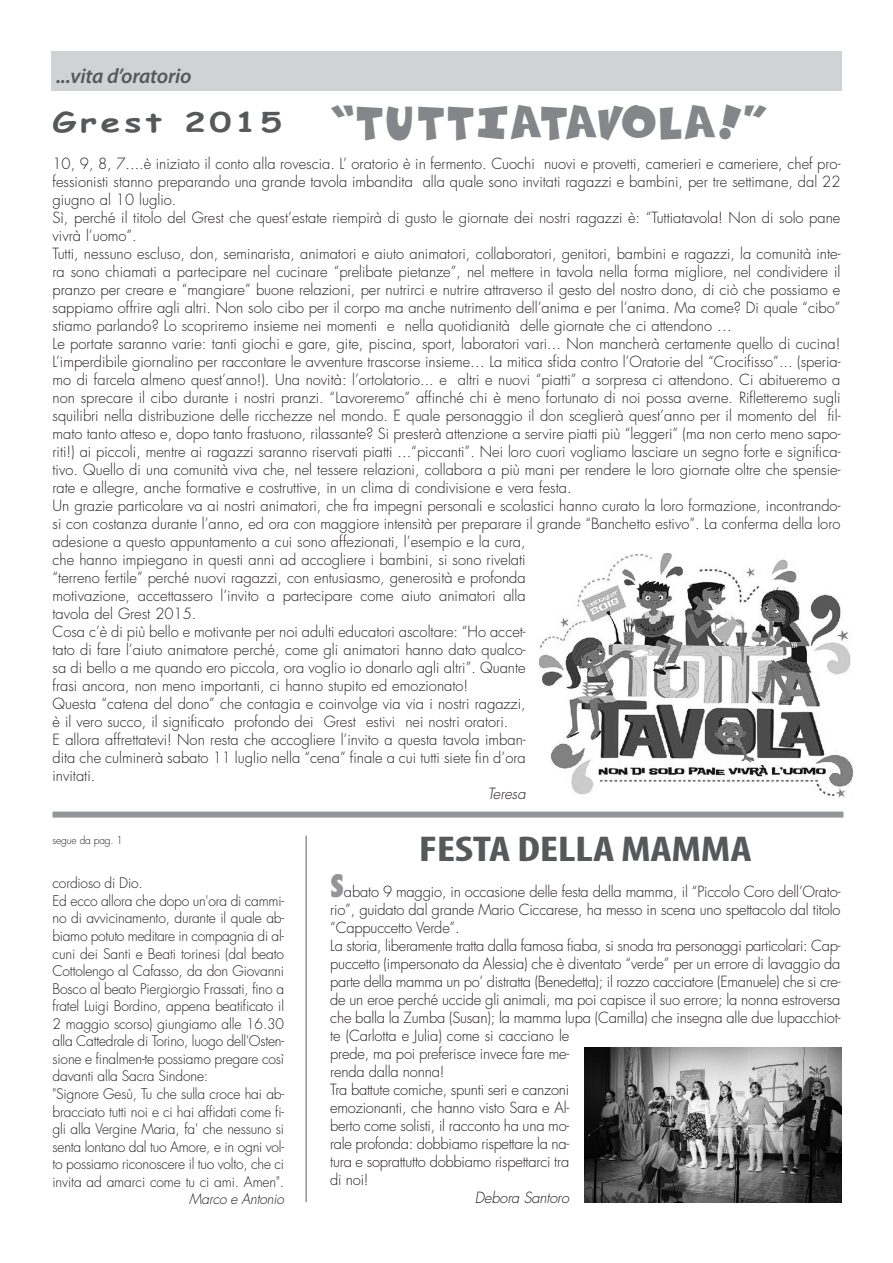
<style>
.page{position:relative;width:893px;height:1263px;background:#fff}
.page>*{position:absolute;margin:0;border:0;box-sizing:border-box;transform-origin:0 0}
.t1{font:800 45px "Comix";letter-spacing:.055em;color:#848689}
.t2{font:700 condensed 36px "Myriad Pro";letter-spacing:-.01em;color:#57585a;scale:1.3 1}
.t3{font:italic 600 21px "Myriad Pro";letter-spacing:-.01em;color:#57585a}
.t4{font:300 15px/18px "Futura";color:#231f20}
.t5{font:italic 300 15px "Futura";letter-spacing:-.015em;color:#231f20}
.t6{font:300 14.25px/17.5px "Futura";letter-spacing:-.015em;color:#231f20}
.t7{font:italic 300 14.25px "Futura";letter-spacing:-.015em;color:#231f20}
.t8{font:300 10.5px "Futura";letter-spacing:-.015em;color:#231f20}
.s1{font-family:"Comic Sans MS";font-weight:700;font-size:27px;color:#57585a}
.s2{font-weight:800;font-stretch:condensed;font-size:30px;color:#939598}
</style>
<div class="page">
<div style="left:51px;top:51px;width:791px;height:39px;background:#d1d2d4"></div>
<div style="left:53px;top:811px;width:790px;height:6px;background:#939598"></div>
<img style="left:584px;top:1048px;width:258px;height:154px">
<img style="left:539px;top:554px;width:314px;height:244px">
<hr style="left:305px;top:836px;width:2px;height:366px;background:#939598">
<h3 class="t3" style="left:56px;top:68px;width:137px">...vita d’oratorio</h3>
<h1 class="t1" style="left:53px;top:96px;width:716px"><span class="s1">Grest 2015</span> “TUTTIATAVOLA!”</h1>
<p class="t4" style="left:53px;top:156px;width:789px">10, 9, 8, 7....è iniziato il conto alla rovescia. L’ oratorio è in fermento. Cuochi nuovi e provetti, camerieri e cameriere, chef pro&shy;fessionisti stanno preparando una grande tavola imbandita alla quale sono invitati ragazzi e bambini, per tre settimane, dal 22 giugno al 10 luglio.<br>Sì, perché il titolo del Grest che quest’estate riempirà di gusto le giornate dei nostri ragazzi è: “Tuttiatavola! Non di solo pane vivrà l’uomo”.<br>Tutti, nessuno escluso, don, seminarista, animatori e aiuto animatori, collaboratori, genitori, bambini e ragazzi, la comunità inte&shy;ra sono chiamati a partecipare nel cucinare “prelibate pietanze”, nel mettere in tavola nella forma migliore, nel condividere il pranzo per creare e “mangiare” buone relazioni, per nutrirci e nutrire attraverso il gesto del nostro dono, di ciò che possiamo e sappiamo offrire agli altri. Non solo cibo per il corpo ma anche nutrimento dell’anima e per l’anima. Ma come? Di quale “cibo” stiamo parlando? Lo scopriremo insieme nei momenti e nella quotidianità delle giornate che ci attendono …<br>Le portate saranno varie: tanti giochi e gare, gite, piscina, sport, laboratori vari... Non mancherà certamente quello di cucina!<br>L’imperdibile giornalino per raccontare le avventure trascorse insieme… La mitica sfida contro l’Oratorie del “Crocifisso”... (speria&shy;mo di farcela almeno quest’anno!). Una novità: l’ortolatorio... e altri e nuovi “piatti” a sorpresa ci attendono. Ci abitueremo a non sprecare il cibo durante i nostri pranzi. “Lavoreremo” affinché chi è meno fortunato di noi possa averne. Rifletteremo sugli squilibri nella distribuzione delle ricchezze nel mondo. E quale personaggio il don sceglierà quest’anno per il momento del fil&shy;mato tanto atteso e, dopo tanto frastuono, rilassante? Si presterà attenzione a servire piatti più “leggeri” (ma non certo meno sapo&shy;riti!) ai piccoli, mentre ai ragazzi saranno riservati piatti ...“piccanti”. Nei loro cuori vogliamo lasciare un segno forte e significa&shy;tivo. Quello di una comunità viva che, nel tessere relazioni, collabora a più mani per rendere le loro giornate oltre che spensie&shy;rate e allegre, anche formative e costruttive, in un clima di condivisione e vera festa.<br>Un grazie particolare va ai nostri animatori, che fra impegni personali e scolastici hanno curato la loro formazione, incontrando&shy;si con costanza durante l’anno, ed ora con maggiore intensità per preparare il grande “Banchetto estivo”. La conferma della loro adesione a questo appuntamento a cui sono affezionati, l’esempio e la cura,<br>che hanno impiegano in questi anni ad accogliere i bambini, si sono rivelati<br>“terreno fertile” perché nuovi ragazzi, con entusiasmo, generosità e profonda<br>motivazione, accettassero l’invito a partecipare come aiuto animatori alla<br>tavola del Grest 2015.<br>Cosa c’è di più bello e motivante per noi adulti educatori ascoltare: “Ho accet-<br>tato di fare l’aiuto animatore perché, come gli animatori hanno dato qualco-<br>sa di bello a me quando ero piccola, ora voglio io donarlo agli altri”. Quante<br>frasi ancora, non meno importanti, ci hanno stupito ed emozionato!<br>Questa “catena del dono” che contagia e coinvolge via via i nostri ragazzi,<br>è il vero succo, il significato profondo dei Grest estivi nei nostri oratori.<br>E allora affrettatevi! Non resta che accogliere l’invito a questa tavola imban-<br>dita che culminerà sabato 11 luglio nella “cena” finale a cui tutti siete fin d’ora<br>invitati.</p>
<p class="t5" style="left:488px;top:787px;width:39px">Teresa</p>
<p class="t8" style="left:53px;top:835px;width:72px">segue da pag. 1</p>
<p class="t6" style="left:53px;top:875px;width:233px">cordioso di Dio.<br>Ed ecco allora che dopo un'ora di cammi&shy;no di avvicinamento, durante il quale ab&shy;biamo potuto meditare in compagnia di al&shy;cuni dei Santi e Beati torinesi (dal beato Cottolengo al Cafasso, da don Giovanni Bosco al beato Piergiorgio Frassati, fino a fratel Luigi Bordino, appena beatificato il 2 maggio scorso) giungiamo alle 16.30 alla Cattedrale di Torino, luogo dell'Osten&shy;sione e finalmen-te possiamo pregare così davanti alla Sacra Sindone:<br>"Signore Gesù, Tu che sulla croce hai ab&shy;bracciato tutti noi e ci hai affidati come fi&shy;gli alla Vergine Maria, fa' che nessuno si senta lontano dal tuo Amore, e in ogni vol&shy;to possiamo riconoscere il tuo volto, che ci invita ad amarci come tu ci ami. Amen".</p>
<p class="t7" style="left:189px;top:1192px;width:96px">Marco e Antonio</p>
<h2 class="t2" style="left:419px;top:836px;width:258px">FESTA DELLAMAMMA</h2>
<p class="t4" style="left:330px;top:884px;width:512px"><span class="s2">S</span>abato 9 maggio, in occasione delle festa della mamma, il “Piccolo Coro dell’Orato&shy;rio”, guidato dal grande Mario Ciccarese, ha messo in scena uno spettacolo dal titolo “Cappuccetto Verde”.<br>La storia, liberamente tratta dalla famosa fiaba, si snoda tra personaggi particolari: Cap&shy;puccetto (impersonato da Alessia) che è diventato “verde” per un errore di lavaggio da parte della mamma un po’ distratta (Benedetta); il rozzo cacciatore (Emanuele) che si cre&shy;de un eroe perché uccide gli animali, ma poi capisce il suo errore; la nonna estroversa che balla la Zumba (Susan); la mamma lupa (Camilla) che insegna alle due lupacchiot&shy;te (Carlotta e Julia) come si cacciano le<br>prede, ma poi preferisce invece fare me-<br>renda dalla nonna!<br>Tra battute comiche, spunti seri e canzoni<br>emozionanti, che hanno visto Sara e Al-<br>berto come solisti, il racconto ha una mo-<br>rale profonda: dobbiamo rispettare la na-<br>tura e soprattutto dobbiamo rispettarci tra<br>di noi!</p>
<p class="t5" style="left:475px;top:1190px;width:96px">Debora Santoro</p>
</div>
